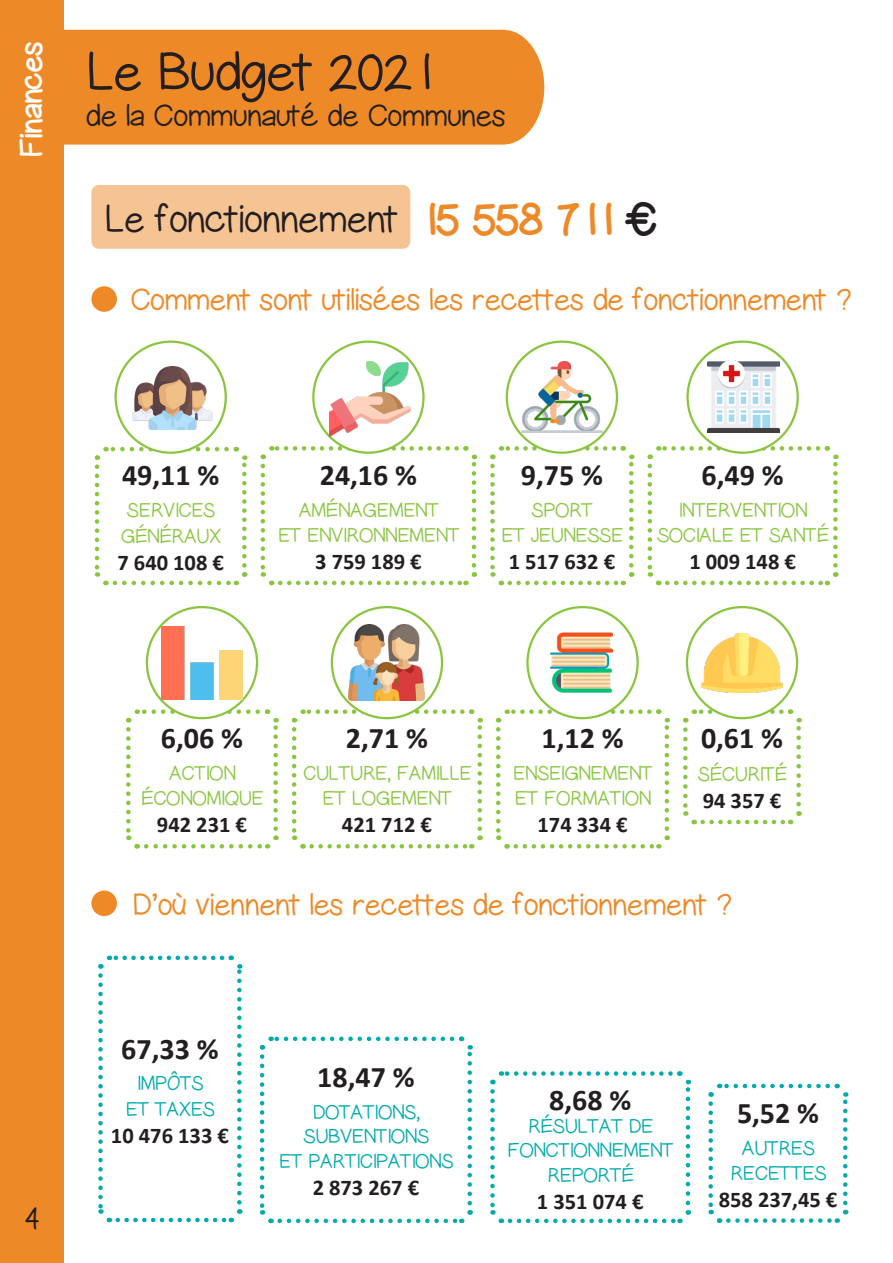
<style>
.page{position:relative;width:893px;height:1263px;background:#fff}
.page>*{position:absolute;margin:0;border:0;box-sizing:border-box;transform-origin:0 0}
.t1{font:300 52.5px "Gel Pen Upright";color:#231f20}
.t2{font:45px "Gel Pen Upright";color:#ee8928}
.t3{font:300 37.5px "Gel Pen Upright";color:#231f20}
.t4{font:300 30px "Gel Pen Upright";color:#ee8928}
.t5{font:700 30px "Calibri";color:#231f20}
.t6{font:300 30px "Gel Pen Upright";color:#231f20}
.t7{font:30px "Gel Pen Upright";letter-spacing:-.005em;color:#fff}
.t8{font:700 22.5px "Calibri";color:#231f20}
.t9{font:300 19.5px/25.2px "Gel Pen Upright";color:#89c53f;text-align:center}
.t10{font:300 19.5px/23.4px "Gel Pen Upright";color:#00aaad;text-align:center}
.s1{color:#231f20}
</style>
<div class="page">
<div style="left:0;top:0;width:64px;height:1263px;background:#ee8928"></div>
<div style="left:64px;top:30px;width:480px;height:115px;background:#ee8928"></div>
<svg style="left:94px;top:445px;width:154px;height:141px"></svg>
<div style="left:91px;top:185px;width:319px;height:64px;background:#f6c493;border-radius:7px"></div>
<div style="left:116px;top:342px;width:110px;height:111px;background:#fff;border-radius:50%"></div>
<div style="left:114px;top:340px;width:113px;height:114px;border:2px solid #89c53f;border-radius:50%"></div>
<img style="left:132px;top:367px;width:81px;height:62px">
<svg style="left:260px;top:444px;width:218px;height:142px"></svg>
<div style="left:313px;top:342px;width:110px;height:111px;background:#fff;border-radius:50%"></div>
<div style="left:312px;top:340px;width:113px;height:114px;border:2px solid #89c53f;border-radius:50%"></div>
<img style="left:330px;top:362px;width:80px;height:74px">
<svg style="left:490px;top:444px;width:145px;height:142px"></svg>
<div style="left:507px;top:342px;width:110px;height:111px;background:#fff;border-radius:50%"></div>
<div style="left:506px;top:340px;width:112px;height:114px;border:2px solid #89c53f;border-radius:50%"></div>
<img style="left:522px;top:361px;width:80px;height:72px">
<svg style="left:647px;top:444px;width:192px;height:142px"></svg>
<div style="left:688px;top:342px;width:110px;height:111px;background:#fff;border-radius:50%"></div>
<div style="left:686px;top:340px;width:113px;height:114px;border:2px solid #89c53f;border-radius:50%"></div>
<img style="left:707px;top:360px;width:73px;height:73px">
<svg style="left:126px;top:707px;width:153px;height:142px"></svg>
<svg style="left:147px;top:607px;width:110px;height:111px"></svg>
<div style="left:146px;top:606px;width:112px;height:113px;border:2px solid #89c53f;border-radius:50%"></div>
<img style="left:162px;top:626px;width:80px;height:73px">
<svg style="left:292px;top:707px;width:191px;height:142px"></svg>
<div style="left:332px;top:607px;width:110px;height:111px;background:#fff;border-radius:50%"></div>
<div style="left:331px;top:606px;width:112px;height:113px;border:2px solid #89c53f;border-radius:50%"></div>
<img style="left:348px;top:624px;width:77px;height:77px">
<svg style="left:496px;top:707px;width:174px;height:142px"></svg>
<div style="left:527px;top:607px;width:111px;height:111px;background:#fff;border-radius:50%"></div>
<div style="left:526px;top:606px;width:113px;height:113px;border:2px solid #89c53f;border-radius:50%"></div>
<img style="left:550px;top:632px;width:63px;height:61px">
<svg style="left:683px;top:707px;width:119px;height:118px"></svg>
<div style="left:687px;top:607px;width:110px;height:111px;background:#fff;border-radius:50%"></div>
<div style="left:686px;top:606px;width:112px;height:113px;border:2px solid #89c53f;border-radius:50%"></div>
<img style="left:702px;top:633px;width:80px;height:59px">
<svg style="left:490px;top:1071px;width:202px;height:153px"></svg>
<svg style="left:98px;top:955px;width:145px;height:268px"></svg>
<svg style="left:259px;top:1036px;width:214px;height:188px"></svg>
<svg style="left:708px;top:1083px;width:141px;height:140px"></svg>
<div style="left:91px;top:286px;width:26px;height:26px;background:#ee8928;border-radius:50%"></div>
<div style="left:91px;top:890px;width:26px;height:26px;background:#ee8928;border-radius:50%"></div>
<p class="t7" style="left:11px;top:158px;width:117px;rotate:-90deg">Finances</p>
<p class="t1" style="left:85px;top:37px;width:346px">Le Budget 2021</p>
<p class="t6" style="left:85px;top:96px;width:421px">de la Communauté de Communes</p>
<p class="t3" style="left:104px;top:194px;width:295px">Le fonctionnement</p>
<p class="t2" style="left:419px;top:189px;width:238px">15 558 711 <span class="s1">€</span></p>
<p class="t4" style="left:130px;top:280px;width:723px">Comment sont utilisées les recettes de fonctionnement ?</p>
<p class="t5" style="left:122px;top:454px;width:99px">49,11 %</p>
<p class="t9" style="left:121px;top:498px;width:102px">SERVICES<br>GÉNÉRAUX</p>
<p class="t8" style="left:117px;top:546px;width:108px">7 640 108 €</p>
<p class="t5" style="left:320px;top:453px;width:99px">24,16 %</p>
<p class="t9" style="left:278px;top:497px;width:183px">AMÉNAGEMENT<br>ET ENVIRONNEMENT</p>
<p class="t8" style="left:315px;top:545px;width:108px">3 759 189 €</p>
<p class="t5" style="left:521px;top:453px;width:84px">9,75 %</p>
<p class="t9" style="left:501px;top:497px;width:123px">SPORT<br>ET JEUNESSE</p>
<p class="t8" style="left:509px;top:545px;width:108px">1 517 632 €</p>
<p class="t5" style="left:702px;top:453px;width:84px">6,49 %</p>
<p class="t9" style="left:657px;top:497px;width:173px">INTERVENTION<br>SOCIALE ET SANTÉ</p>
<p class="t8" style="left:689px;top:545px;width:108px">1 009 148 €</p>
<p class="t6" style="left:25px;top:1198px;width:15px">4</p>
<p class="t5" style="left:161px;top:717px;width:84px">6,06 %</p>
<p class="t9" style="left:141px;top:760px;width:124px">ACTION<br>ÉCONOMIQUE</p>
<p class="t8" style="left:157px;top:809px;width:92px">942 231 €</p>
<p class="t5" style="left:346px;top:717px;width:84px">2,71 %</p>
<p class="t9" style="left:303px;top:760px;width:170px">CULTURE, FAMILLE<br>ET LOGEMENT</p>
<p class="t8" style="left:342px;top:809px;width:92px">421 712 €</p>
<p class="t5" style="left:542px;top:717px;width:84px">1,12 %</p>
<p class="t9" style="left:513px;top:760px;width:141px;text-align:left">ENSEIGNEMENT<br>ET FORMATION</p>
<p class="t8" style="left:538px;top:809px;width:92px">174 334 €</p>
<p class="t5" style="left:701px;top:716px;width:84px">0,61 %</p>
<p class="t9" style="left:697px;top:762px;width:91px">SÉCURITÉ</p>
<p class="t8" style="left:703px;top:785px;width:80px">94 357 €</p>
<p class="t4" style="left:132px;top:884px;width:601px">D’où viennent les recettes de fonctionnement ?</p>
<p class="t5" style="left:121px;top:1027px;width:99px">67,33 %</p>
<p class="t10" style="left:126px;top:1071px;width:90px;line-height:25.2px">IMPÔTS<br>ET TAXES</p>
<p class="t8" style="left:111px;top:1119px;width:119px">10 476 133 €</p>
<p class="t5" style="left:317px;top:1056px;width:99px">18,47 %</p>
<p class="t10" style="left:303px;top:1100px;width:127px">DOTATIONS,<br>SUBVENTIONS</p>
<p class="t10" style="left:279px;top:1149px;width:176px">ET PARTICIPATIONS</p>
<p class="t8" style="left:313px;top:1171px;width:108px">2 873 267 €</p>
<p class="t5" style="left:549px;top:1079px;width:84px">8,68 %</p>
<p class="t10" style="left:507px;top:1115px;width:168px">RÉSULTAT DE<br>FONCTIONNEMENT</p>
<p class="t10" style="left:547px;top:1163px;width:88px">REPORTÉ</p>
<p class="t8" style="left:537px;top:1185px;width:108px">1 351 074 €</p>
<p class="t5" style="left:737px;top:1091px;width:84px">5,52 %</p>
<p class="t10" style="left:730px;top:1135px;width:97px;line-height:25.2px">AUTRES<br>RECETTES</p>
<p class="t8" style="left:719px;top:1183px;width:120px">858 237,45 €</p>
</div>
